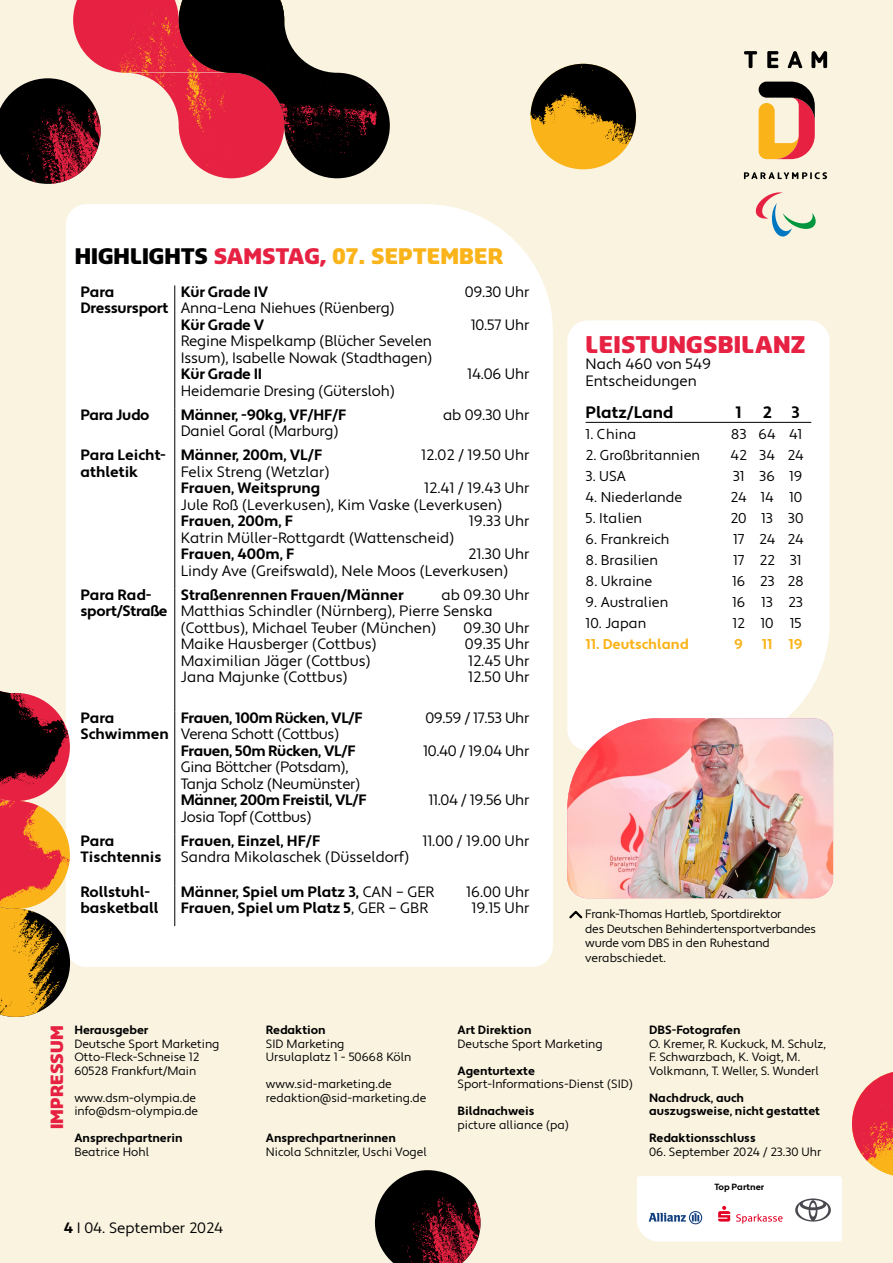
<style>
.page{position:relative;width:893px;height:1263px;background:#f9f3e0}
.page>*{position:absolute;margin:0;border:0;box-sizing:border-box;transform-origin:0 0}
.t1{font:900 22.5px "Sansa";letter-spacing:.01em;color:#e62142}
.t2{font:900 21px "Sansa";color:#fab319}
.t3{font:700 16.5px "Apertura";color:#000}
.t4{font:900 16.5px "Sansa";letter-spacing:.01em;color:#e62142}
.t5{font:15px/16.5px "Apertura";color:#000}
.t6{font:700 15px/16.5px "Apertura";color:#000}
.t7{font:15px/16.5px "Apertura";letter-spacing:-.02em;color:#000}
.t8{font:700 15px/16.5px "Apertura";letter-spacing:-.02em;color:#000}
.t9{font:14.25px "Apertura";color:#000}
.t10{font:700 14.25px "Apertura";color:#fab319}
.t11{font:12px/13.5px "Apertura";color:#000}
.t12{font:700 12px/13.5px "Apertura";color:#000}
.t13{font:12px/14.4px "Apertura";letter-spacing:-.02em;color:#000}
.t14{font:700 9px "Apertura";color:#000}
.s1{color:#000}
.s2{color:#e62142}
.s3{font-weight:400}
.s4{font-weight:700}
</style>
<div class="page">
<div style="left:66px;top:204px;width:487px;height:763px;background:#fff"></div>
<div style="left:567px;top:320px;width:262px;height:398px;background:#fff"></div>
<hr style="left:174px;top:285px;width:1px;height:123px;background:#000">
<hr style="left:174px;top:408px;width:1px;height:41px;background:#000">
<hr style="left:174px;top:449px;width:1px;height:139px;background:#000">
<hr style="left:174px;top:588px;width:1px;height:123px;background:#000">
<hr style="left:174px;top:711px;width:1px;height:123px;background:#000">
<hr style="left:174px;top:834px;width:1px;height:51px;background:#000">
<hr style="left:174px;top:885px;width:1px;height:41px;background:#000">
<img style="left:567px;top:718px;width:266px;height:180px">
<svg style="left:759px;top:82px;width:56px;height:77px"></svg>
<svg style="left:744px;top:51px;width:13px;height:17px"></svg>
<svg style="left:767px;top:51px;width:11px;height:17px"></svg>
<svg style="left:788px;top:51px;width:14px;height:17px"></svg>
<svg style="left:811px;top:51px;width:16px;height:17px"></svg>
<svg style="left:744px;top:172px;width:83px;height:7px"></svg>
<svg style="left:755px;top:192px;width:61px;height:45px"></svg>
<img style="left:73px;top:0;width:106px;height:130px">
<img style="left:179px;top:0;width:211px;height:178px">
<img style="left:530px;top:64px;width:106px;height:105px;border-radius:53px">
<img style="left:0;top:78px;width:101px;height:106px">
<img style="left:375px;top:1170px;width:105px;height:93px">
<svg style="left:0;top:639px;width:70px;height:268px"></svg>
<img style="left:0;top:907px;width:70px;height:110px">
<svg style="left:569px;top:910px;width:14px;height:9px"></svg>
<hr style="left:586px;top:422px;width:225px;height:1px;background:#000">
<svg style="left:637px;top:1175px;width:256px;height:67px"></svg>
<img style="left:852px;top:1072px;width:41px;height:103px">
<h2 class="t2" style="left:75px;top:241px;width:430px"><span class="s1">HIGHLIGHTS</span> <span class="s2">SAMSTAG,</span> 07. SEPTEMBER</h2>
<p class="t8" style="left:80px;top:284px;width:90px">Para<br>Dressursport</p>
<p class="t6" style="left:181px;top:284px;width:89px">Kür Grade IV</p>
<p class="t5" style="left:465px;top:284px;width:66px">09.30 Uhr</p>
<p class="t5" style="left:181px;top:300px;width:215px">Anna-Lena Niehues (Rüenberg)</p>
<p class="t6" style="left:181px;top:317px;width:85px">Kür Grade V</p>
<p class="t5" style="left:471px;top:317px;width:60px">10.57 Uhr</p>
<p class="t5" style="left:181px;top:333px;width:253px">Regine Mispelkamp (Blücher Sevelen<br>Issum), Isabelle Nowak (Stadthagen)</p>
<p class="t6" style="left:181px;top:366px;width:83px">Kür Grade II</p>
<p class="t5" style="left:467px;top:366px;width:64px">14.06 Uhr</p>
<p class="t5" style="left:181px;top:383px;width:216px">Heidemarie Dresing (Gütersloh)</p>
<p class="t8" style="left:80px;top:407px;width:70px">Para Judo</p>
<p class="t6" style="left:181px;top:407px;width:167px">Männer, -90kg, VF/HF/F</p>
<p class="t5" style="left:443px;top:407px;width:88px">ab 09.30 Uhr</p>
<p class="t5" style="left:181px;top:423px;width:159px">Daniel Goral (Marburg)</p>
<p class="t6" style="left:80px;top:447px;width:87px">Para Leicht&shy;athletik</p>
<p class="t6" style="left:181px;top:447px;width:143px">Männer, 200m, VL/F</p>
<p class="t5" style="left:421px;top:447px;width:110px">12.02 / 19.50 Uhr</p>
<p class="t5" style="left:181px;top:464px;width:150px">Felix Streng (Wetzlar)</p>
<p class="t6" style="left:181px;top:480px;width:141px">Frauen, Weitsprung</p>
<p class="t5" style="left:181px;top:480px;width:350px;text-indent:243px">12.41 / 19.43 Uhr<br>Jule Roß (Leverkusen), Kim Vaske (Leverkusen)</p>
<p class="t6" style="left:181px;top:513px;width:114px">Frauen, 200m, F</p>
<p class="t5" style="left:469px;top:513px;width:62px">19.33 Uhr</p>
<p class="t5" style="left:181px;top:530px;width:275px">Katrin Müller-Rottgardt (Wattenscheid)</p>
<p class="t6" style="left:181px;top:546px;width:115px">Frauen, 400m, F</p>
<p class="t5" style="left:181px;top:546px;width:350px;text-indent:287px">21.30 Uhr<br>Lindy Ave (Greifswald), Nele Moos (Leverkusen)</p>
<p class="t8" style="left:80px;top:587px;width:89px">Para Rad&shy;sport/Straße</p>
<p class="t6" style="left:181px;top:587px;width:225px">Straßenrennen Frauen/Männer</p>
<p class="t5" style="left:181px;top:587px;width:350px;text-indent:261px">ab 09.30 Uhr<br>Matthias Schindler (Nürnberg), Pierre Senska (Cottbus), Michael Teuber (München)</p>
<p class="t5" style="left:464px;top:620px;width:67px">09.30 Uhr</p>
<p class="t5" style="left:181px;top:636px;width:197px">Maike Hausberger (Cottbus)</p>
<p class="t5" style="left:465px;top:636px;width:66px">09.35 Uhr</p>
<p class="t5" style="left:181px;top:653px;width:191px">Maximilian Jäger (Cottbus)</p>
<p class="t5" style="left:468px;top:653px;width:63px">12.45 Uhr</p>
<p class="t5" style="left:181px;top:669px;width:168px">Jana Majunke (Cottbus)</p>
<p class="t5" style="left:468px;top:669px;width:63px">12.50 Uhr</p>
<p class="t6" style="left:80px;top:710px;width:90px">Para<br>Schwimmen</p>
<p class="t8" style="left:181px;top:710px;width:183px">Frauen, 100m Rücken, VL/F</p>
<p class="t7" style="left:425px;top:710px;width:106px">09.59 / 17.53 Uhr</p>
<p class="t7" style="left:181px;top:726px;width:160px">Verena Schott (Cottbus)</p>
<p class="t8" style="left:181px;top:743px;width:176px">Frauen, 50m Rücken, VL/F</p>
<p class="t7" style="left:423px;top:743px;width:108px">10.40 / 19.04 Uhr</p>
<p class="t7" style="left:181px;top:759px;width:181px">Gina Böttcher (Potsdam),<br>Tanja Scholz (Neumünster)</p>
<p class="t8" style="left:181px;top:792px;width:187px">Männer, 200m Freistil, VL/F</p>
<p class="t7" style="left:428px;top:792px;width:103px">11.04 / 19.56 Uhr</p>
<p class="t7" style="left:181px;top:809px;width:132px">Josia Topf (Cottbus)</p>
<p class="t6" style="left:80px;top:833px;width:83px">Para<br>Tischtennis</p>
<p class="t6" style="left:181px;top:833px;width:141px">Frauen, Einzel, HF/F</p>
<p class="t5" style="left:422px;top:833px;width:109px">11.00 / 19.00 Uhr</p>
<p class="t5" style="left:181px;top:849px;width:230px">Sandra Mikolaschek (Düsseldorf)</p>
<p class="t6" style="left:80px;top:884px;width:79px">Rollstuhl&shy;basketball</p>
<p class="t6" style="left:181px;top:884px;width:255px">Männer, Spiel um Platz 3, <span class="s3">CAN – GER</span></p>
<p class="t5" style="left:466px;top:884px;width:65px">16.00 Uhr</p>
<p class="t6" style="left:181px;top:900px;width:249px">Frauen, Spiel um Platz 5<span class="s3">, GER – GBR</span></p>
<p class="t5" style="left:471px;top:900px;width:60px">19.15 Uhr</p>
<h1 class="t1" style="left:586px;top:329px;width:221px">LEISTUNGSBILANZ</h1>
<p class="t5" style="left:586px;top:357px;width:127px">Nach 460 von 549<br>Entscheidungen</p>
<p class="t3" style="left:586px;top:402px;width:89px">Platz/Land</p>
<p class="t3" style="left:735px;top:402px;width:8px">1</p>
<p class="t3" style="left:763px;top:402px;width:39px">2 3</p>
<p class="t9" style="left:586px;top:425px;width:52px">1. China</p>
<p class="t9" style="left:731px;top:425px;width:73px">83 64 41</p>
<p class="t9" style="left:586px;top:446px;width:116px">2. Großbritannien</p>
<p class="t9" style="left:730px;top:446px;width:75px">42 34 24</p>
<p class="t9" style="left:586px;top:467px;width:42px">3. USA</p>
<p class="t9" style="left:733px;top:467px;width:71px">31 36 19</p>
<p class="t9" style="left:586px;top:488px;width:98px">4. Niederlande</p>
<p class="t9" style="left:730px;top:488px;width:73px">24 14 10</p>
<p class="t9" style="left:586px;top:509px;width:58px">5. Italien</p>
<p class="t9" style="left:730px;top:509px;width:74px">20 13 30</p>
<p class="t9" style="left:586px;top:530px;width:85px">6. Frankreich</p>
<p class="t9" style="left:733px;top:530px;width:72px">17 24 24</p>
<p class="t9" style="left:586px;top:551px;width:74px">8. Brasilien</p>
<p class="t9" style="left:733px;top:551px;width:70px">17 22 31</p>
<p class="t9" style="left:586px;top:572px;width:68px">8. Ukraine</p>
<p class="t9" style="left:732px;top:572px;width:73px">16 23 28</p>
<p class="t9" style="left:586px;top:593px;width:84px">9. Australien</p>
<p class="t9" style="left:732px;top:593px;width:73px">16 13 23</p>
<p class="t9" style="left:586px;top:614px;width:62px">10. Japan</p>
<p class="t9" style="left:732px;top:614px;width:71px">12 10 15</p>
<p class="t10" style="left:586px;top:635px;width:104px">11. Deutschland</p>
<p class="t10" style="left:734px;top:635px;width:10px">9</p>
<p class="t10" style="left:762px;top:635px;width:42px">11 19</p>
<p class="t13" style="left:585px;top:907px;width:232px">Frank-Thomas Hartleb, Sportdirektor<br>des Deutschen Behindertensportverbandes wurde vom DBS in den Ruhestand verabschiedet.</p>
<p class="t4" style="left:46px;top:1129px;width:105px;rotate:-90deg">IMPRESSUM</p>
<p class="t12" style="left:74px;top:1023px;width:76px">Herausgeber</p>
<p class="t11" style="left:74px;top:1037px;width:147px">Deutsche Sport Marketing<br>Otto-Fleck-Schneise 12<br>60528 Frankfurt/Main</p>
<p class="t11" style="left:74px;top:1091px;width:125px">www.dsm-olympia.de info@dsm-olympia.de</p>
<p class="t12" style="left:74px;top:1131px;width:110px">Ansprechpartnerin</p>
<p class="t11" style="left:74px;top:1145px;width:76px">Beatrice Hohl</p>
<p class="t5" style="left:64px;top:1220px;width:161px"><span class="s4">4</span> I 04. September 2024</p>
<p class="t12" style="left:266px;top:1023px;width:61px">Redaktion</p>
<p class="t11" style="left:266px;top:1037px;width:147px">SID Marketing<br>Ursulaplatz 1 - 50668 Köln</p>
<p class="t11" style="left:266px;top:1077px;width:162px">www.sid-marketing.de redaktion@sid-marketing.de</p>
<p class="t12" style="left:266px;top:1131px;width:131px">Ansprechpartnerinnen</p>
<p class="t11" style="left:266px;top:1145px;width:162px">Nicola Schnitzler, Uschi Vogel</p>
<p class="t12" style="left:458px;top:1023px;width:75px">Art Direktion</p>
<p class="t11" style="left:458px;top:1037px;width:147px">Deutsche Sport Marketing</p>
<p class="t12" style="left:458px;top:1064px;width:79px">Agenturtexte</p>
<p class="t11" style="left:458px;top:1077px;width:177px">Sport-Informations-Dienst (SID)</p>
<p class="t12" style="left:458px;top:1104px;width:78px">Bildnachweis</p>
<p class="t11" style="left:458px;top:1118px;width:113px">picture alliance (pa)</p>
<p class="t12" style="left:649px;top:1023px;width:93px">DBS-Fotografen</p>
<p class="t11" style="left:649px;top:1037px;width:178px">O. Kremer, R. Kuckuck, M. Schulz,<br>F. Schwarzbach, K. Voigt, M.<br>Volkmann, T. Weller, S. Wunderl</p>
<p class="t12" style="left:649px;top:1091px;width:172px">Nachdruck, auch auszugsweise, nicht gestattet</p>
<p class="t12" style="left:649px;top:1131px;width:108px">Redaktionsschluss</p>
<p class="t11" style="left:649px;top:1145px;width:174px">06. September 2024 / 23.30 Uhr</p>
<p class="t14" style="left:714px;top:1182px;width:51px">Top Partner</p>
</div>
